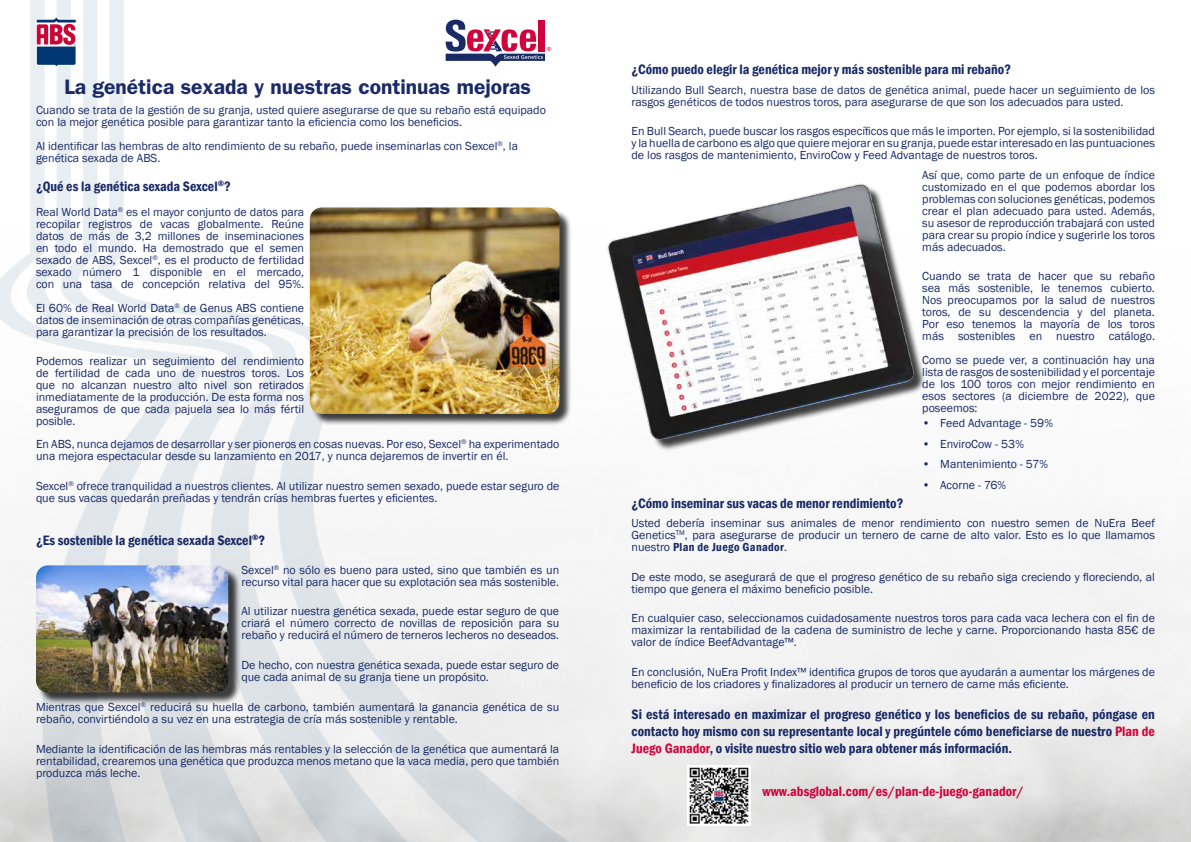
<style>
.page{position:relative;width:1191px;height:842px;background:#fff}
.page>*{position:absolute;margin:0;border:0;box-sizing:border-box;transform-origin:0 0}
.t1{font:600 21px "ITC Franklin Gothic Std";color:#192a67}
.t2{font:600 condensed 14px/17px "Franklin Gothic";color:#192a67;text-align:justify}
.t3{font:600 condensed 14px "Franklin Gothic";color:#d0043c}
.t4{font:12px/12px "Franklin Gothic";color:#192a67;text-align:justify}
.t5{font:5.5px "Arial";color:#d0043c}
.s1{font-weight:600;font-stretch:condensed}
.s2{color:#d0043c}
</style>
<div class="page">
<img style="left:0;top:0;width:595px;height:842px">
<div style="left:311px;top:209px;width:261px;height:217px;background:#000;opacity:.75"></div>
<img style="left:310px;top:207px;width:249px;height:207px">
<svg style="left:36px;top:14px;width:41px;height:57px"></svg>
<div style="left:38px;top:567px;width:203px;height:138px;background:#000;opacity:.75"></div>
<img style="left:36px;top:565px;width:192px;height:127px">
<svg style="left:443px;top:18px;width:103px;height:52px"></svg>
<img style="left:606px;top:183px;width:318px;height:270px">
<img style="left:689px;top:767px;width:60px;height:57px">
<p class="t5" style="left:547px;top:46px;width:6px">®</p>
<h1 class="t1" style="left:64px;top:75px;width:468px">La genética sexada y nuestras continuas mejoras</h1>
<p class="t4" style="left:36px;top:105px;width:511px">Cuando se trata de la gestión de su granja, usted quiere asegurarse de que su rebaño está equipado con la mejor genética posible para garantizar tanto la eficiencia como los beneficios.</p>
<p class="t4" style="left:36px;top:141px;width:483px">Al identificar las hembras de alto rendimiento de su rebaño, puede inseminarlas con Sexcel<sup>®</sup>, la genética sexada de ABS.</p>
<p class="t2" style="left:36px;top:178px;width:196px">¿Qué es la genética sexada Sexcel<sup>®</sup>?</p>
<p class="t4" style="left:36px;top:206px;width:270px">Real World Data<sup>®</sup> es el mayor conjunto de datos para recopilar registros de vacas globalmente. Reúne datos de más de 3,2 millones de inseminaciones en todo el mundo. Ha demostrado que el semen sexado de ABS, Sexcel<sup>®</sup>, es el producto de fertilidad sexado número 1 disponible en el mercado, con una tasa de concepción relativa del 95%.</p>
<p class="t4" style="left:36px;top:302px;width:270px">El 60% de Real World Data<sup>®</sup> de Genus ABS contiene datos de inseminación de otras compañías genéticas, para garantizar la precisión de los resultados.</p>
<p class="t4" style="left:36px;top:356px;width:270px">Podemos realizar un seguimiento del rendimiento de fertilidad de cada uno de nuestros toros. Los que no alcanzan nuestro alto nivel son retirados inmediatamente de la producción. De esta forma nos aseguramos de que cada pajuela sea lo más fértil posible.</p>
<p class="t4" style="left:36px;top:439px;width:525px">En ABS, nunca dejamos de desarrollar y ser pioneros en cosas nuevas. Por eso, Sexcel<sup>®</sup> ha experimentado una mejora espectacular desde su lanzamiento en 2017, y nunca dejaremos de invertir en él.</p>
<p class="t4" style="left:36px;top:480px;width:525px">Sexcel<sup>®</sup> ofrece tranquilidad a nuestros clientes. Al utilizar nuestro semen sexado, puede estar seguro de que sus vacas quedarán preñadas y tendrán crías hembras fuertes y eficientes.</p>
<p class="t2" style="left:36px;top:531px;width:231px">¿Es sostenible la genética sexada Sexcel<sup>®</sup>?</p>
<p class="t4" style="left:241px;top:564px;width:319px">Sexcel<sup>®</sup> no sólo es bueno para usted, sino que también es un recurso vital para hacer que su explotación sea más sostenible.</p>
<p class="t4" style="left:241px;top:605px;width:319px">Al utilizar nuestra genética sexada, puede estar seguro de que criará el número correcto de novillas de reposición para su rebaño y reducirá el número de terneros lecheros no deseados.</p>
<p class="t4" style="left:241px;top:659px;width:319px">De hecho, con nuestra genética sexada, puede estar seguro de que cada animal de su granja tiene un propósito.</p>
<p class="t4" style="left:36px;top:702px;width:525px">Mientras que Sexcel<sup>®</sup> reducirá su huella de carbono, también aumentará la ganancia genética de su rebaño, convirtiéndolo a su vez en una estrategia de cría más sostenible y rentable.</p>
<p class="t4" style="left:36px;top:743px;width:524px">Mediante la identificación de las hembras más rentables y la selección de la genética que aumentará la rentabilidad, crearemos una genética que produzca menos metano que la vaca media, pero que también produzca más leche.</p>
<p class="t2" style="left:631px;top:60px;width:381px">¿Cómo puedo elegir la genética mejor y más sostenible para mi rebaño?</p>
<p class="t4" style="left:631px;top:84px;width:525px">Utilizando Bull Search, nuestra base de datos de genética animal, puede hacer un seguimiento de los rasgos genéticos de todos nuestros toros, para asegurarse de que son los adecuados para usted.</p>
<p class="t4" style="left:631px;top:125px;width:525px">En Bull Search, puede buscar los rasgos específicos que más le importen. Por ejemplo, si la sostenibilidad y la huella de carbono es algo que quiere mejorar en su granja, puede estar interesado en las puntuaciones de los rasgos de mantenimiento, EnviroCow y Feed Advantage de nuestros toros.</p>
<p class="t4" style="left:922px;top:169px;width:234px">Así que, como parte de un enfoque de índice customizado en el que podemos abordar los problemas con soluciones genéticas, podemos crear el plan adecuado para usted. Además, su asesor de reproducción trabajará con usted para crear su propio índice y sugerirle los toros más adecuados.</p>
<p class="t4" style="left:922px;top:270px;width:234px">Cuando se trata de hacer que su rebaño sea más sostenible, le tenemos cubierto.<br>Nos preocupamos por la salud de nuestros toros, de su descendencia y del planeta.<br>Por eso tenemos la mayoría de los toros más sostenibles en nuestro catálogo.</p>
<p class="t4" style="left:922px;top:354px;width:234px">Como se puede ver, a continuación hay una lista de rasgos de sostenibilidad y el porcentaje de los 100 toros con mejor rendimiento en esos sectores (a diciembre de 2022), que poseemos:</p>
<p class="t4" style="left:922px;top:417px;width:132px">• Feed Advantage - 59%</p>
<p class="t4" style="left:922px;top:438px;width:103px">• EnviroCow - 53%</p>
<p class="t4" style="left:922px;top:458px;width:127px">• Mantenimiento - 57%</p>
<p class="t4" style="left:922px;top:479px;width:85px">• Acorne - 76%</p>
<p class="t2" style="left:631px;top:494px;width:273px">¿Cómo inseminar sus vacas de menor rendimiento?</p>
<p class="t4" style="left:631px;top:517px;width:525px">Usted debería inseminar sus animales de menor rendimiento con nuestro semen de NuEra Beef Genetics<sup>TM</sup>, para asegurarse de producir un ternero de carne de alto valor. Esto es lo que llamamos nuestro <span class="s1">Plan de Juego Ganador</span>.</p>
<p class="t4" style="left:631px;top:571px;width:525px">De este modo, se asegurará de que el progreso genético de su rebaño siga creciendo y floreciendo, al tiempo que genera el máximo beneficio posible.</p>
<p class="t4" style="left:631px;top:612px;width:525px">En cualquier caso, seleccionamos cuidadosamente nuestros toros para cada vaca lechera con el fin de maximizar la rentabilidad de la cadena de suministro de leche y carne. Proporcionando hasta 85€ de valor de índice BeefAdvantage™.</p>
<p class="t4" style="left:631px;top:666px;width:525px">En conclusión, NuEra Profit Index™ identifica grupos de toros que ayudarán a aumentar los márgenes de beneficio de los criadores y finalizadores al producir un ternero de carne más eficiente.</p>
<p class="t2" style="left:631px;top:706px;width:525px">Si está interesado en maximizar el progreso genético y los beneficios de su rebaño, póngase en contacto hoy mismo con su representante local y pregúntele cómo beneficiarse de nuestro <span class="s2">Plan de Juego Ganador</span>, o visite nuestro sitio web para obtener más información.</p>
<p class="t3" style="left:762px;top:782px;width:263px">www.absglobal.com/es/plan-de-juego-ganador/</p>
</div>
